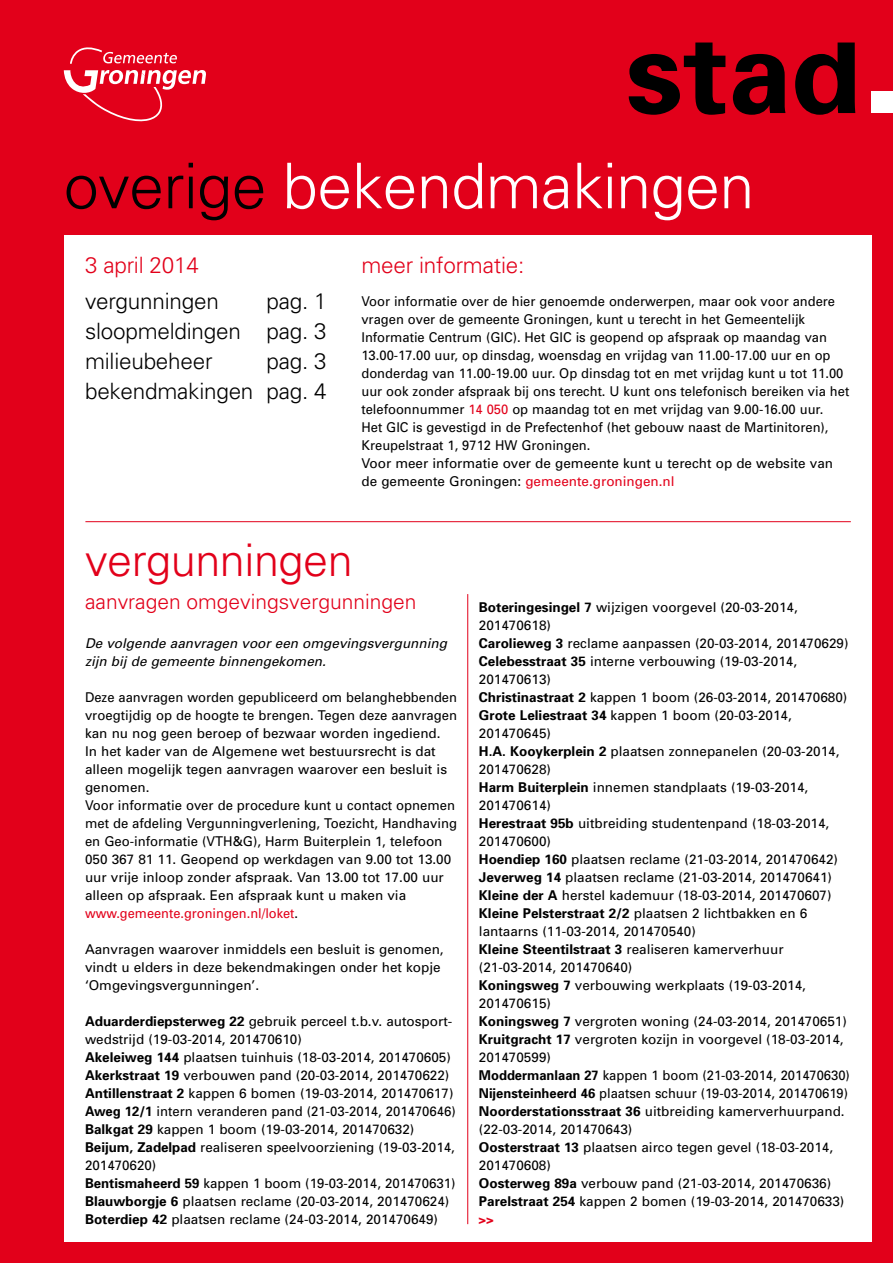
<style>
.page{position:relative;width:893px;height:1263px;background:#e2001a}
.page>*{position:absolute;margin:0;border:0;box-sizing:border-box;transform-origin:0 0}
.t1{font:300 63px "Univers";letter-spacing:-.01em;color:#fff}
.t2{font:300 45px "Univers";letter-spacing:-.01em;color:#e2001a}
.t3{font:300 22.5px/30px "Univers";letter-spacing:-.01em;color:#000;text-align:justify}
.t4{font:300 22.5px "Univers";letter-spacing:-.01em;color:#e2001a}
.t5{font:300 21px "Univers";color:#e2001a}
.t6{font:13.5px/18px "Univers";color:#000}
.t7{font:13.5px/18px "Univers";color:#000;scale:.96 1}
.t8{font:italic 13.5px/18px "Univers";color:#000}
.s1{color:#000}
.s2{color:#e2001a}
.s3{font-weight:700}
.s4{font-weight:700;color:#e2001a}
</style>
<div class="page">
<svg style="left:629px;top:43px;width:226px;height:72px"></svg>
<div style="left:872px;top:92px;width:21px;height:21px;background:#fff"></div>
<svg style="left:64px;top:47px;width:142px;height:75px"></svg>
<div style="left:64px;top:236px;width:808px;height:1006px;background:#fff"></div>
<hr style="left:85px;top:521px;width:766px;height:1px;background:#e2001a">
<hr style="left:467px;top:594px;width:1px;height:630px;background:#e2001a">
<h1 class="t1" style="left:64px;top:148px;width:692px"><span class="s1">overige</span> bekendmakingen</h1>
<h3 class="t4" style="left:85px;top:252px;width:115px">3 april 2014</h3>
<h3 class="t4" style="left:361px;top:252px;width:164px">meer informatie:</h3>
<p class="t7" style="left:361px;top:292px;width:510px">Voor informatie over de hier genoemde onderwerpen, maar ook voor andere vragen over de gemeente Groningen, kunt u terecht in het Gemeentelijk Informatie Centrum (GIC). Het GIC is geopend op afspraak op maandag van 13.00-17.00 uur, op dinsdag, woensdag en vrijdag van 11.00-17.00 uur en op donderdag van 11.00-19.00 uur. Op dinsdag tot en met vrijdag kunt u tot 11.00 uur ook zonder afspraak bij ons terecht. U kunt ons telefonisch bereiken via het telefoonnummer <span class="s2">14 050</span> op maandag tot en met vrijdag van 9.00-16.00 uur.<br>Het GIC is gevestigd in de Prefectenhof (het gebouw naast de Martinitoren), Kreupelstraat 1, 9712 HW Groningen.<br>Voor meer informatie over de gemeente kunt u terecht op de website van de gemeente Groningen: <span class="s2">gemeente.groningen.nl</span></p>
<h3 class="t3" style="left:85px;top:286px;width:135px">vergunningen</h3>
<h3 class="t3" style="left:85px;top:286px;width:243px;text-indent:182px">pag. 1 sloopmeldingen pag. 3 milieubeheer</h3>
<h3 class="t3" style="left:85px;top:346px;width:243px;text-align:right">pag. 3<br>bekendmakingen pag. 4</h3>
<h2 class="t2" style="left:85px;top:533px;width:269px">vergunningen</h2>
<h3 class="t5" style="left:85px;top:589px;width:333px">aanvragen omgevingsvergunningen</h3>
<p class="t8" style="left:85px;top:634px;width:363px">De volgende aanvragen voor een omgevingsvergunning zijn bij de gemeente binnengekomen.</p>
<p class="t7" style="left:85px;top:688px;width:389px">Deze aanvragen worden gepubliceerd om belanghebbenden vroegtijdig op de hoogte te brengen. Tegen deze aanvragen kan nu nog geen beroep of bezwaar worden ingediend.<br>In het kader van de Algemene wet bestuursrecht is dat alleen mogelijk tegen aanvragen waarover een besluit is genomen.<br>Voor informatie over de procedure kunt u contact opnemen met de afdeling Vergunningverlening, Toezicht, Handhaving en Geo-informatie (VTH&amp;G), Harm Buiterplein 1, telefoon 050 367 81 11. Geopend op werkdagen van 9.00 tot 13.00 uur vrije inloop zonder afspraak. Van 13.00 tot 17.00 uur alleen op afspraak. Een afspraak kunt u maken via <span class="s2">www.gemeente.groningen.nl/loket</span>.</p>
<p class="t6" style="left:85px;top:940px;width:360px">Aanvragen waarover inmiddels een besluit is genomen, vindt u elders in deze bekendmakingen onder het kopje ‘Omgevingsvergunningen’.</p>
<p class="t6" style="left:85px;top:1012px;width:372px"><span class="s3">Aduarderdiepsterweg 22</span> gebruik perceel t.b.v. autosport&shy;wedstrijd (19-03-2014, 201470610)<br><span class="s3">Akeleiweg 144</span> plaatsen tuinhuis (18-03-2014, 201470605)<br><span class="s3">Akerkstraat 19</span> verbouwen pand (20-03-2014, 201470622)<br><span class="s3">Antillenstraat 2</span> kappen 6 bomen (19-03-2014, 201470617)<br><span class="s3">Aweg 12/1</span> intern veranderen pand (21-03-2014, 201470646)<br><span class="s3">Balkgat 29</span> kappen 1 boom (19-03-2014, 201470632)<br><span class="s3">Beijum, Zadelpad</span> realiseren speelvoorziening (19-03-2014, 201470620)<br><span class="s3">Bentismaheerd 59</span> kappen 1 boom (19-03-2014, 201470631)<br><span class="s3">Blauwborgje 6</span> plaatsen reclame (20-03-2014, 201470624)<br><span class="s3">Boterdiep 42</span> plaatsen reclame (24-03-2014, 201470649)</p>
<p class="t6" style="left:478px;top:598px;width:373px"><span class="s3">Boteringesingel 7</span> wijzigen voorgevel (20-03-2014, 201470618)<br><span class="s3">Carolieweg 3</span> reclame aanpassen (20-03-2014, 201470629)<br><span class="s3">Celebesstraat 35</span> interne verbouwing (19-03-2014, 201470613)<br><span class="s3">Christinastraat 2</span> kappen 1 boom (26-03-2014, 201470680)<br><span class="s3">Grote Leliestraat 34</span> kappen 1 boom (20-03-2014, 201470645)<br><span class="s3">H.A. Kooykerplein 2</span> plaatsen zonnepanelen (20-03-2014, 201470628)<br><span class="s3">Harm Buiterplein</span> innemen standplaats (19-03-2014, 201470614)<br><span class="s3">Herestraat 95b</span> uitbreiding studentenpand (18-03-2014, 201470600)<br><span class="s3">Hoendiep 160</span> plaatsen reclame (21-03-2014, 201470642)<br><span class="s3">Jeverweg 14</span> plaatsen reclame (21-03-2014, 201470641)<br><span class="s3">Kleine der A</span> herstel kademuur (18-03-2014, 201470607)<br><span class="s3">Kleine Pelsterstraat 2/2</span> plaatsen 2 lichtbakken en 6 lantaarns (11-03-2014, 201470540)<br><span class="s3">Kleine Steentilstraat 3</span> realiseren kamerverhuur (21-03-2014, 201470640)<br><span class="s3">Koningsweg 7</span> verbouwing werkplaats (19-03-2014, 201470615)<br><span class="s3">Koningsweg 7</span> vergroten woning (24-03-2014, 201470651)<br><span class="s3">Kruitgracht 17</span> vergroten kozijn in voorgevel (18-03-2014, 201470599)<br><span class="s3">Moddermanlaan 27</span> kappen 1 boom (21-03-2014, 201470630)<br><span class="s3">Nijensteinheerd 46</span> plaatsen schuur (19-03-2014, 201470619)<br><span class="s3">Noorderstationsstraat 36</span> uitbreiding kamerverhuurpand. (22-03-2014, 201470643)<br><span class="s3">Oosterstraat 13</span> plaatsen airco tegen gevel (18-03-2014, 201470608)<br><span class="s3">Oosterweg 89a</span> verbouw pand (21-03-2014, 201470636)<br><span class="s3">Parelstraat 254</span> kappen 2 bomen (19-03-2014, 201470633) <span class="s4">&gt;&gt;</span></p>
</div>
